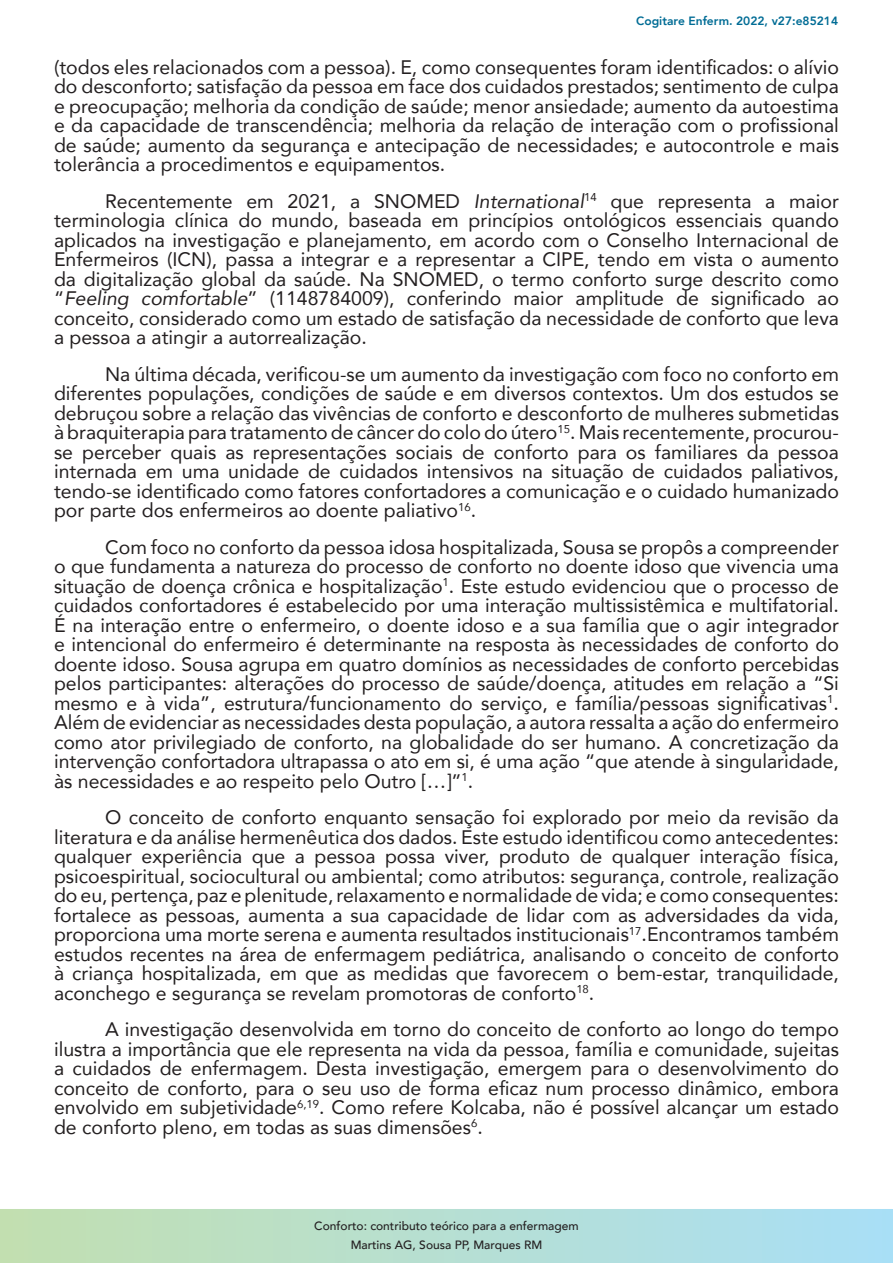
<style>
.page{position:relative;width:893px;height:1263px;background:#fff}
.page>*{position:absolute;margin:0;border:0;box-sizing:border-box;transform-origin:0 0}
.TEXTO{font:19.5px/19.5px "Avenir";color:#231f20;text-align:justify}
.t1{font:500 12px/18.6px "Avenir";color:#231f20;text-align:center}
.t2{font:800 12px "Avenir";color:#006c95}
.s1{font-style:italic}
</style>
<div class="page">
<svg style="left:0;top:1209px;width:893px;height:54px;background:#b6dfd2"></svg>
<p class="t2" style="left:636px;top:10px;width:203px">Cogitare Enferm. 2022, v27:e85214</p>
<p class="TEXTO" style="left:54px;top:56px;width:786px">(todos eles relacionados com a pessoa). E, como consequentes foram identificados: o alívio do desconforto; satisfação da pessoa em face dos cuidados prestados; sentimento de culpa e preocupação; melhoria da condição de saúde; menor ansiedade; aumento da autoestima e da capacidade de transcendência; melhoria da relação de interação com o profissional de saúde; aumento da segurança e antecipação de necessidades; e autocontrole e mais tolerância a procedimentos e equipamentos.</p>
<p class="TEXTO" style="left:54px;top:190px;width:786px;text-indent:51px">Recentemente em 2021, a SNOMED <span class="s1">International</span><sup>14</sup> que representa a maior terminologia clínica do mundo, baseada em princípios ontológicos essenciais quando aplicados na investigação e planejamento, em acordo com o Conselho Internacional de Enfermeiros (ICN), passa a integrar e a representar a CIPE, tendo em vista o aumento da digitalização global da saúde. Na SNOMED, o termo conforto surge descrito como “<span class="s1">Feeling comfortable</span>” (1148784009), conferindo maior amplitude de significado ao conceito, considerado como um estado de satisfação da necessidade de conforto que leva a pessoa a atingir a autorrealização.</p>
<p class="TEXTO" style="left:54px;top:363px;width:786px;text-indent:51px">Na última década, verificou-se um aumento da investigação com foco no conforto em diferentes populações, condições de saúde e em diversos contextos. Um dos estudos se debruçou sobre a relação das vivências de conforto e desconforto de mulheres submetidas à braquiterapia para tratamento de câncer do colo do útero<sup>15</sup>. Mais recentemente, procurou&shy;se perceber quais as representações sociais de conforto para os familiares da pessoa internada em uma unidade de cuidados intensivos na situação de cuidados paliativos, tendo-se identificado como fatores confortadores a comunicação e o cuidado humanizado por parte dos enfermeiros ao doente paliativo<sup>16</sup>.</p>
<p class="TEXTO" style="left:54px;top:536px;width:786px;text-indent:51px">Com foco no conforto da pessoa idosa hospitalizada, Sousa se propôs a compreender o que fundamenta a natureza do processo de conforto no doente idoso que vivencia uma situação de doença crônica e hospitalização<sup>1</sup>. Este estudo evidenciou que o processo de cuidados confortadores é estabelecido por uma interação multissistêmica e multifatorial.<br>É na interação entre o enfermeiro, o doente idoso e a sua família que o agir integrador e intencional do enfermeiro é determinante na resposta às necessidades de conforto do doente idoso. Sousa agrupa em quatro domínios as necessidades de conforto percebidas pelos participantes: alterações do processo de saúde/doença, atitudes em relação a “Si mesmo e à vida”, estrutura/funcionamento do serviço, e família/pessoas significativas<sup>1</sup>.<br>Além de evidenciar as necessidades desta população, a autora ressalta a ação do enfermeiro como ator privilegiado de conforto, na globalidade do ser humano. A concretização da intervenção confortadora ultrapassa o ato em si, é uma ação “que atende à singularidade, às necessidades e ao respeito pelo Outro […]”<sup>1</sup>.</p>
<p class="TEXTO" style="left:54px;top:807px;width:786px;text-indent:51px">O conceito de conforto enquanto sensação foi explorado por meio da revisão da literatura e da análise hermenêutica dos dados. Este estudo identificou como antecedentes: qualquer experiência que a pessoa possa viver, produto de qualquer interação física, psicoespiritual, sociocultural ou ambiental; como atributos: segurança, controle, realização do eu, pertença, paz e plenitude, relaxamento e normalidade de vida; e como consequentes: fortalece as pessoas, aumenta a sua capacidade de lidar com as adversidades da vida, proporciona uma morte serena e aumenta resultados institucionais<sup>17</sup>.Encontramos também estudos recentes na área de enfermagem pediátrica, analisando o conceito de conforto à criança hospitalizada, em que as medidas que favorecem o bem-estar, tranquilidade, aconchego e segurança se revelam promotoras de conforto<sup>18</sup>.</p>
<p class="TEXTO" style="left:54px;top:1019px;width:786px;text-indent:51px">A investigação desenvolvida em torno do conceito de conforto ao longo do tempo ilustra a importância que ele representa na vida da pessoa, família e comunidade, sujeitas a cuidados de enfermagem. Desta investigação, emergem para o desenvolvimento do conceito de conforto, para o seu uso de forma eficaz num processo dinâmico, embora envolvido em subjetividade<sup>6,19</sup>. Como refere Kolcaba, não é possível alcançar um estado de conforto pleno, em todas as suas dimensões<sup>6</sup>.</p>
<p class="t1" style="left:314px;top:1216px;width:266px">Conforto: contributo teórico para a enfermagem<br>Martins AG, Sousa PP, Marques RM</p>
</div>
